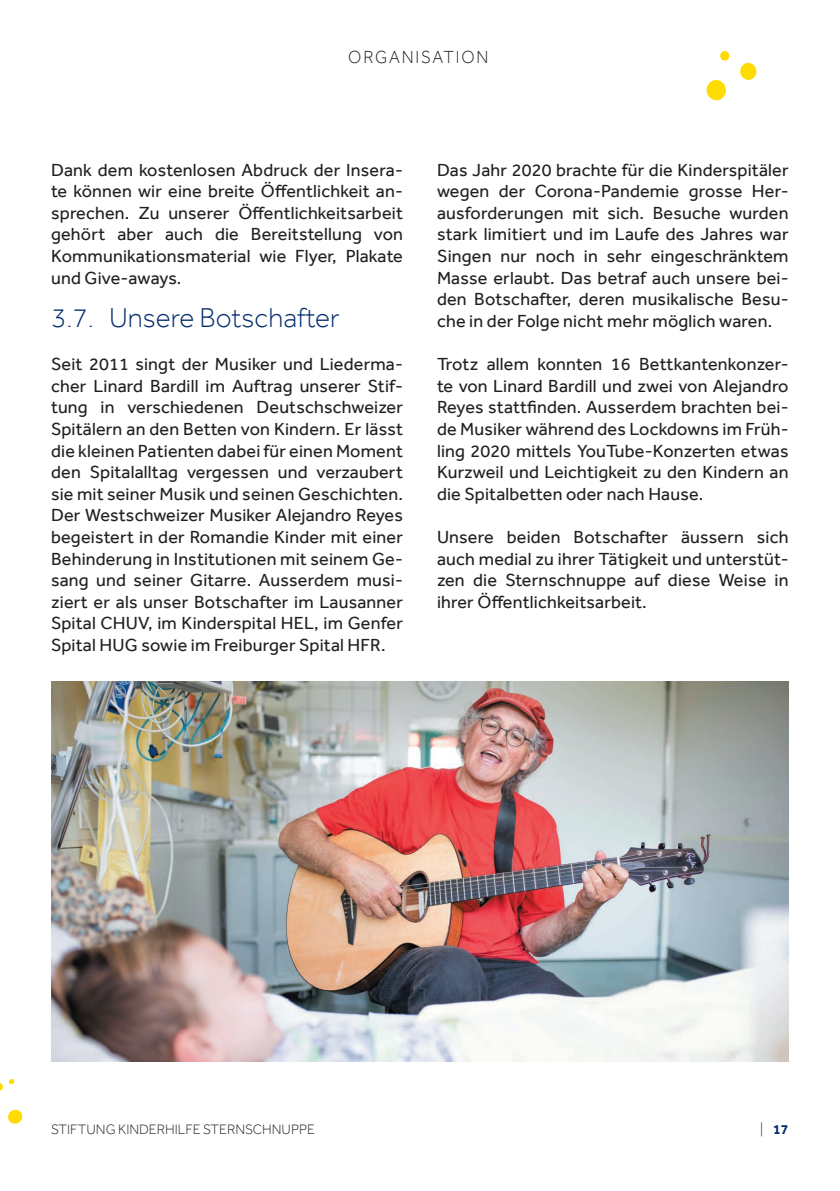
<style>
.page{position:relative;width:840px;height:1191px;background:#fff}
.page>*{position:absolute;margin:0;border:0;box-sizing:border-box;transform-origin:0 0}
.t1{font:300 28px "Effra";color:#052d6f}
.t2{font:18px/21.6px "Effra";letter-spacing:.01em;color:#231f20;text-align:justify}
.t3{font:300 18px "Effra";letter-spacing:.105em;color:#231f20;scale:.95 1}
.t4{font:300 14px "Effra";color:#231f20}
.t5{font:700 14px "Effra";color:#052d6f}
.s1{font-weight:300;color:#231f20}
</style>
<div class="page">
<img style="left:51px;top:681px;width:737px;height:380px">
<svg style="left:8px;top:1109px;width:15px;height:15px"></svg>
<svg style="left:0;top:1079px;width:14px;height:12px"></svg>
<svg style="left:706px;top:80px;width:20px;height:21px"></svg>
<svg style="left:739px;top:62px;width:17px;height:18px"></svg>
<svg style="left:719px;top:51px;width:10px;height:10px"></svg>
<p class="t3" style="left:348px;top:46px;width:149px">ORGANISATION</p>
<p class="t2" style="left:51px;top:159px;width:353px">Dank dem kostenlosen Abdruck der Insera&shy;te können wir eine breite Öffentlichkeit an&shy;sprechen. Zu unserer Öffentlichkeitsarbeit gehört aber auch die Bereitstellung von Kommunikationsmaterial wie Flyer, Plakate und Give-aways.</p>
<h1 class="t1" style="left:51px;top:301px;width:290px">3.7. Unsere Botschafter</h1>
<p class="t2" style="left:51px;top:353px;width:353px">Seit 2011 singt der Musiker und Liederma&shy;cher Linard Bardill im Auftrag unserer Stif&shy;tung in verschiedenen Deutschschweizer Spitälern an den Betten von Kindern. Er lässt die kleinen Patienten dabei für einen Moment den Spitalalltag vergessen und verzaubert sie mit seiner Musik und seinen Geschichten.<br>Der Westschweizer Musiker Alejandro Reyes begeistert in der Romandie Kinder mit einer Behinderung in Institutionen mit seinem Ge&shy;sang und seiner Gitarre. Ausserdem musi&shy;ziert er als unser Botschafter im Lausanner Spital CHUV, im Kinderspital HEL, im Genfer Spital HUG sowie im Freiburger Spital HFR.</p>
<p class="t2" style="left:437px;top:159px;width:353px">Das Jahr 2020 brachte für die Kinderspitäler wegen der Corona-Pandemie grosse Her&shy;ausforderungen mit sich. Besuche wurden stark limitiert und im Laufe des Jahres war Singen nur noch in sehr eingeschränktem Masse erlaubt. Das betraf auch unsere bei&shy;den Botschafter, deren musikalische Besu&shy;che in der Folge nicht mehr möglich waren.</p>
<p class="t2" style="left:437px;top:353px;width:353px">Trotz allem konnten 16 Bettkantenkonzer&shy;te von Linard Bardill und zwei von Alejandro Reyes stattfinden. Ausserdem brachten bei&shy;de Musiker während des Lockdowns im Früh&shy;ling 2020 mittels YouTube-Konzerten etwas Kurzweil und Leichtigkeit zu den Kindern an die Spitalbetten oder nach Hause.</p>
<p class="t2" style="left:437px;top:526px;width:353px">Unsere beiden Botschafter äussern sich auch medial zu ihrer Tätigkeit und unterstüt&shy;zen die Sternschnuppe auf diese Weise in ihrer Öffentlichkeitsarbeit.</p>
<p class="t4" style="left:51px;top:1120px;width:265px">STIFTUNG KINDERHILFE STERNSCHNUPPE</p>
<p class="t5" style="left:759px;top:1120px;width:30px"><span class="s1">|</span> 17</p>
</div>
